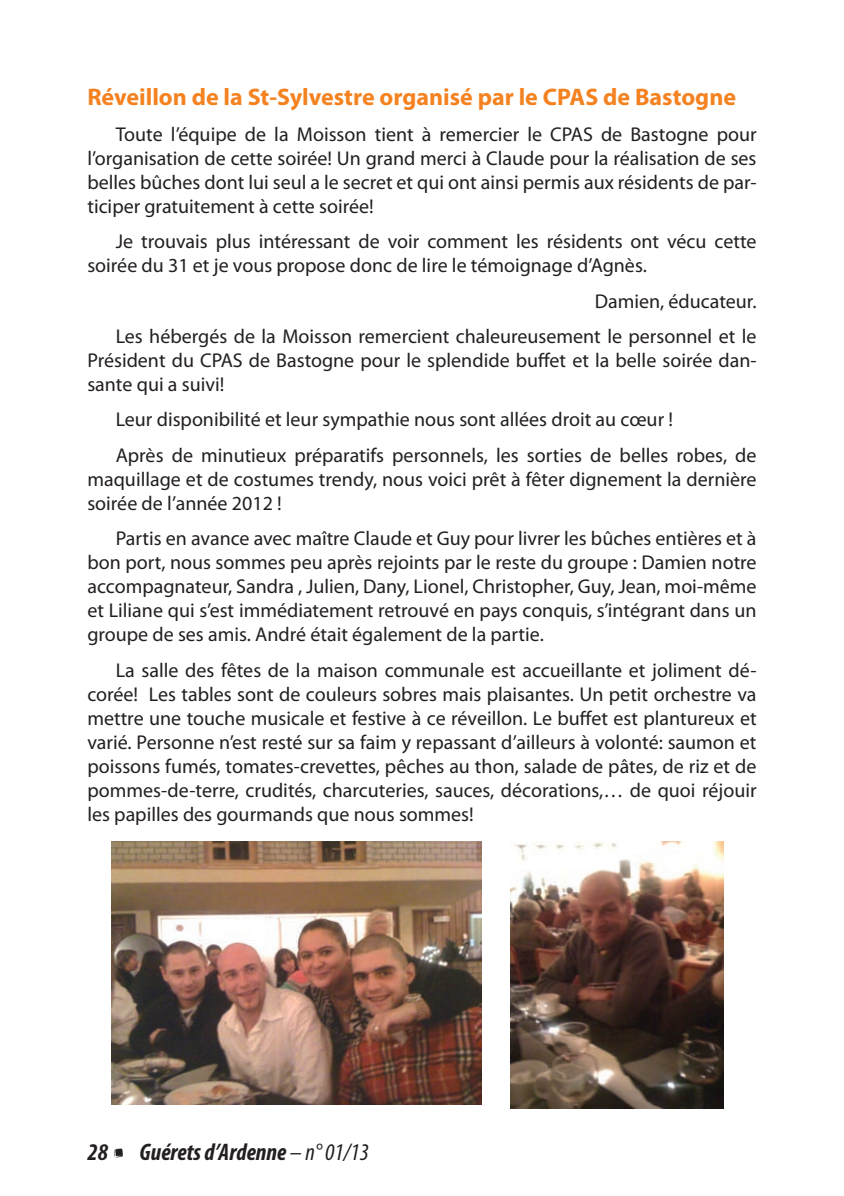
<style>
.page{position:relative;width:844px;height:1196px;background:#fff}
.page>*{position:absolute;margin:0;border:0;box-sizing:border-box;transform-origin:0 0}
.t1{font:700 24px "Myriad Pro";color:#f58220}
.t2{font:italic 700 condensed 24px "Myriad Pro";color:#231f20}
.t3{font:20px/24px "Myriad Pro";color:#231f20}
.s1{font-weight:400}
</style>
<div class="page">
<svg style="left:114px;top:1148px;width:9px;height:8px"></svg>
<img style="left:112px;top:841px;width:369px;height:263px">
<img style="left:511px;top:841px;width:212px;height:267px">
<p class="t1" style="left:87px;top:82px;width:650px">Réveillon de la St-Sylvestre organisé par le CPAS de Bastogne</p>
<p class="t3" style="left:87px;top:122px;width:670px;text-align:justify;text-indent:28px">Toute l’équipe de la Moisson tient à remercier le CPAS de Bastogne pour l’organisation de cette soirée! Un grand merci à Claude pour la réalisation de ses belles bûches dont lui seul a le secret et qui ont ainsi permis aux résidents de par&shy;ticiper gratuitement à cette soirée!</p>
<p class="t3" style="left:87px;top:229px;width:670px;text-indent:28px">Je trouvais plus intéressant de voir comment les résidents ont vécu cette soirée du 31 et je vous propose donc de lire le témoignage d’Agnès.</p>
<p class="t3" style="left:116px;top:283px;width:642px;line-height:35.4px;text-align:right">Damien, éducateur.<br>Les hébergés de la Moisson remercient chaleureusement le personnel et le</p>
<p class="t3" style="left:87px;top:348px;width:671px">Président du CPAS de Bastogne pour le splendide buffet et la belle soirée dan&shy;sante qui a suivi!</p>
<p class="t3" style="left:116px;top:401px;width:642px;line-height:35.4px">Leur disponibilité et leur sympathie nous sont allées droit au cœur !<br>Après de minutieux préparatifs personnels, les sorties de belles robes, de</p>
<p class="t3" style="left:87px;top:466px;width:670px">maquillage et de costumes trendy, nous voici prêt à fêter dignement la dernière soirée de l’année 2012 !</p>
<p class="t3" style="left:87px;top:526px;width:671px;text-align:justify;text-indent:28px">Partis en avance avec maître Claude et Guy pour livrer les bûches entières et à bon port, nous sommes peu après rejoints par le reste du groupe : Damien notre accompagnateur, Sandra , Julien, Dany, Lionel, Christopher, Guy, Jean, moi-même et Liliane qui s’est immédiatement retrouvé en pays conquis, s’intégrant dans un groupe de ses amis. André était également de la partie.</p>
<p class="t3" style="left:87px;top:657px;width:671px;text-align:justify;text-indent:28px">La salle des fêtes de la maison communale est accueillante et joliment dé&shy;corée! Les tables sont de couleurs sobres mais plaisantes. Un petit orchestre va mettre une touche musicale et festive à ce réveillon. Le buffet est plantureux et varié. Personne n’est resté sur sa faim y repassant d’ailleurs à volonté: saumon et poissons fumés, tomates-crevettes, pêches au thon, salade de pâtes, de riz et de pommes-de-terre, crudités, charcuteries, sauces, décorations,… de quoi réjouir les papilles des gourmands que nous sommes!</p>
<p class="t2" style="left:87px;top:1136px;width:22px">28</p>
<p class="t2" style="left:140px;top:1136px;width:231px">Guérets d’Ardenne <span class="s1">– n° 01/13</span></p>
</div>
